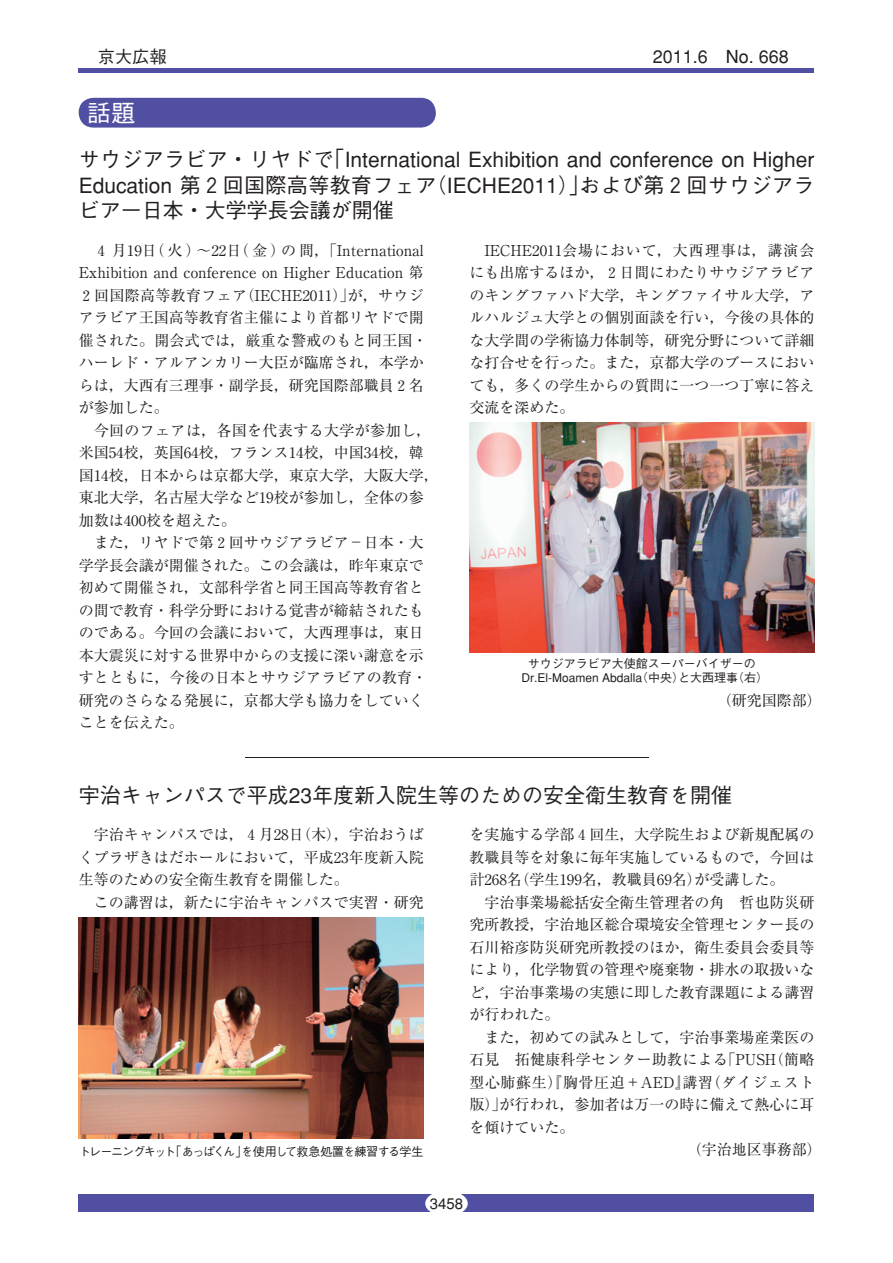
<style>
.page{position:relative;width:893px;height:1263px;background:#fff}
.page>*{position:absolute;margin:0;border:0;box-sizing:border-box;transform-origin:0 0}
.t1{font:500 24px "Gothic BBB";color:#fff}
.t2{font:500 21px/25.5px "Gothic BBB";color:#231f20;text-align:justify}
.t3{font:500 18px "Gothic BBB";color:#231f20}
.t4{font:500 17.25px "Gothic BBB";color:#231f20}
.t5{font:15px/22.5px "Ryumin";color:#231f20;text-align:justify}
.t6{font:15px "Ryumin";letter-spacing:.04em;color:#231f20}
.t7{font:500 15px "Gothic BBB";color:#231f20}
.t8{font:500 12px/14.2px "Gothic BBB";color:#231f20;text-align:center}
.t9{font:500 12px "Gothic BBB";letter-spacing:-.09em;color:#231f20}
</style>
<div class="page">
<div style="left:79px;top:98px;width:357px;height:30px;background:#504fa1"></div>
<hr style="left:245px;top:757px;width:403px;height:1px;background:#231f20">
<img style="left:79px;top:917px;width:345px;height:221px">
<img style="left:469px;top:422px;width:345px;height:230px">
<div style="left:79px;top:1195px;width:735px;height:17px;background:#504fa1"></div>
<div style="left:425px;top:1191px;width:43px;height:25px;background:#fff;border-radius:50%"></div>
<hr style="left:79px;top:68px;width:735px;height:4px;background:#504fa1">
<p class="t4" style="left:98px;top:47px;width:70px">京大広報</p>
<p class="t3" style="left:653px;top:46px;width:138px">2011.6　No. 668</p>
<h1 class="t1" style="left:87px;top:99px;width:49px">話題</h1>
<h2 class="t2" style="left:79px;top:147px;width:737px">サウジアラビア・リヤドで「International Exhibition and conference on Higher Education 第２回国際高等教育フェア（IECHE2011）」および第２回サウジアラビア－日本・大学学長会議が開催</h2>
<p class="t5" style="left:79px;top:238px;width:350px;text-align:left;text-indent:15px">４月19日（火）～22日（金）の間，「International<br>Exhibition and conference on Higher Education 第<br>２回国際高等教育フェア（IECHE2011）」が，サウジアラビア王国高等教育省主催により首都リヤドで開催された。開会式では，厳重な警戒のもと同王国・ハーレド・アルアンカリー大臣が臨席され，本学からは，大西有三理事・副学長，研究国際部職員２名が参加した。</p>
<p class="t5" style="left:79px;top:418px;width:361px;text-align:left;text-indent:15px">今回のフェアは，各国を代表する大学が参加し，米国54校，英国64校，フランス14校，中国34校，韓国14校，日本からは京都大学，東京大学，大阪大学，東北大学，名古屋大学など19校が参加し，全体の参加数は400校を超えた。</p>
<p class="t5" style="left:79px;top:531px;width:350px;text-align:left;text-indent:15px">また，リヤドで第２回サウジアラビア－日本・大学学長会議が開催された。この会議は，昨年東京で初めて開催され，文部科学省と同王国高等教育省との間で教育・科学分野における覚書が締結されたものである。今回の会議において，大西理事は，東日本大震災に対する世界中からの支援に深い謝意を示すとともに，今後の日本とサウジアラビアの教育・研究のさらなる発展に，京都大学も協力をしていくことを伝えた。</p>
<p class="t5" style="left:469px;top:238px;width:347px;text-indent:15px">IECHE2011会場において，大西理事は，講演会にも出席するほか，２日間にわたりサウジアラビアのキングファハド大学，キングファイサル大学，アルハルジュ大学との個別面談を行い，今後の具体的な大学間の学術協力体制等，研究分野について詳細な打合せを行った。また，京都大学のブースにおいても，多くの学生からの質問に一つ一つ丁寧に答え交流を深めた。</p>
<p class="t8" style="left:522px;top:657px;width:248px">サウジアラビア大使館スーパーバイザーの<br>Dr.El-Moamen Abdalla（中央）と大西理事（右）</p>
<p class="t5" style="left:717px;top:688px;width:106px">（研究国際部）</p>
<h2 class="t2" style="left:79px;top:783px;width:655px">宇治キャンパスで平成23年度新入院生等のための安全衛生教育を開催</h2>
<p class="t5" style="left:79px;top:823px;width:347px;text-indent:15px">宇治キャンパスでは，４月28日（木），宇治おうばくプラザきはだホールにおいて，平成23年度新入院生等のための安全衛生教育を開催した。</p>
<p class="t5" style="left:94px;top:891px;width:332px">この講習は，新たに宇治キャンパスで実習・研究</p>
<p class="t9" style="left:79px;top:1144px;width:346px">トレーニングキット「あっぱくん」を使用して救急処置を練習する学生</p>
<p class="t5" style="left:469px;top:823px;width:346px">を実施する学部４回生，大学院生および新規配属の教職員等を対象に毎年実施しているもので，今回は計268名（学生199名，教職員69名）が受講した。</p>
<p class="t5" style="left:469px;top:891px;width:347px;text-indent:15px">宇治事業場総括安全衛生管理者の角　哲也防災研究所教授，宇治地区総合環境安全管理センター長の石川裕彦防災研究所教授のほか，衛生委員会委員等により，化学物質の管理や廃棄物・排水の取扱いなど，宇治事業場の実態に即した教育課題による講習が行われた。</p>
<p class="t5" style="left:484px;top:1026px;width:331px">また，初めての試みとして，宇治事業場産業医の</p>
<p class="t5" style="left:469px;top:1048px;width:346px">石見　拓健康科学センター助教による「PUSH（簡略</p>
<p class="t6" style="left:469px;top:1073px;width:346px">型心肺蘇生）『胸骨圧迫＋AED』講習（ダイジェスト</p>
<p class="t5" style="left:469px;top:1093px;width:346px">版）」が行われ，参加者は万一の時に備えて熱心に耳</p>
<p class="t5" style="left:469px;top:1116px;width:106px">を傾けていた。</p>
<p class="t5" style="left:687px;top:1138px;width:136px">（宇治地区事務部）</p>
<p class="t7" style="left:430px;top:1195px;width:35px">3458</p>
</div>
